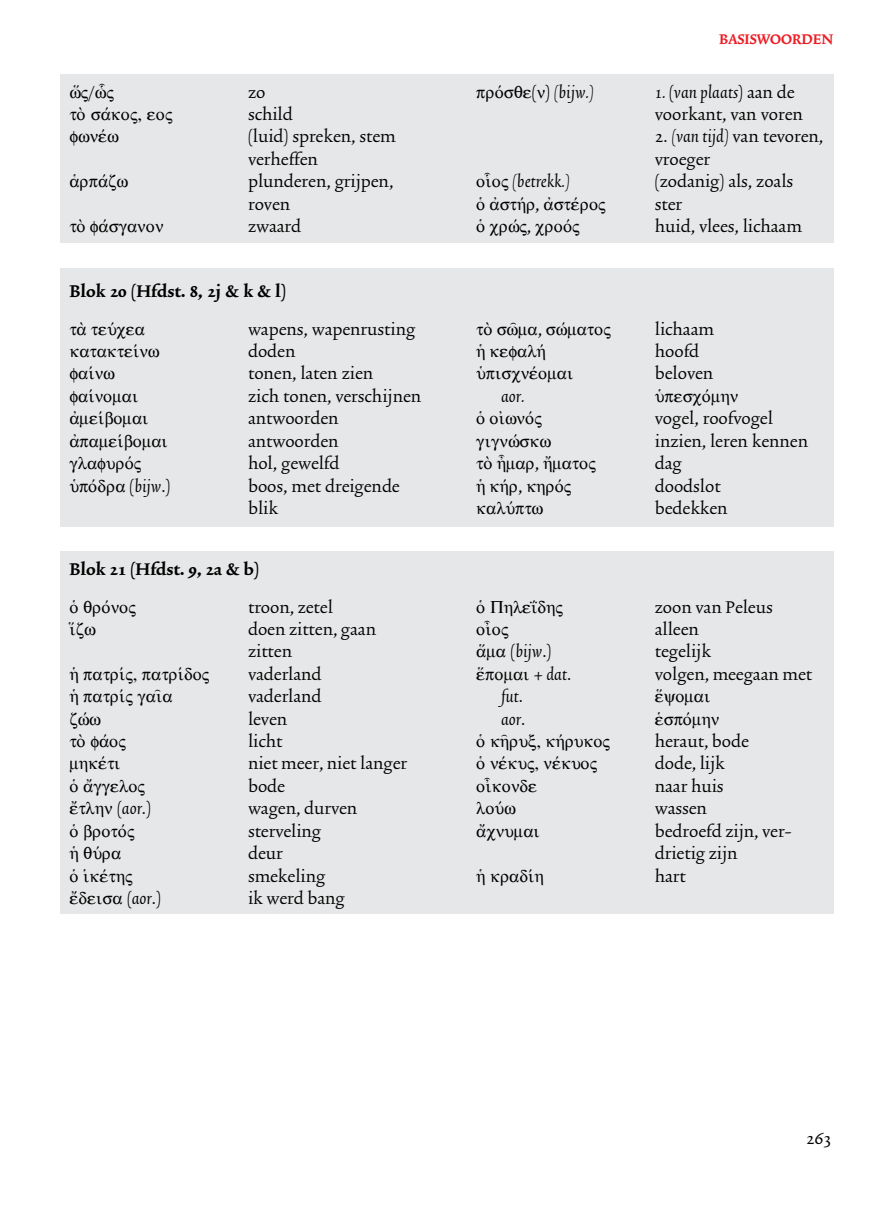
<style>
.page{position:relative;width:893px;height:1216px;background:#fff}
.page>*{position:absolute;margin:0;border:0;box-sizing:border-box;transform-origin:0 0}
.t1{font:19.95px/22.4px "Trinite No 2 Rom Wid";color:#000}
.t2{font:italic 19.95px "Trinite No 2";color:#000}
.t3{font:700 19.95px "Trinite No 2";color:#000}
.t4{font:18.2px "Symbol Greek";color:#000}
.t5{font:700 16.45px "Trinite No 2";color:#ed1d24}
.s1{font-family:"Trinite No 2 Rom Wid";font-style:normal}
.s2{font-family:"Trinite No 2";font-style:italic}
</style>
<div class="page">
<div style="left:60px;top:74px;width:773px;height:169px;background:#e6e7e8"></div>
<div style="left:60px;top:268px;width:773px;height:258px;background:#e6e7e8"></div>
<div style="left:60px;top:551px;width:773px;height:362px;background:#e6e7e8"></div>
<p class="t1" style="left:88px;top:82px;width:8px">/</p>
<p class="t1" style="left:248px;top:82px;width:19px">zo</p>
<p class="t4" style="left:69px;top:104px;width:62px">▼□ ▲❖□</p>
<p class="t1" style="left:248px;top:104px;width:46px">schild</p>
<p class="t1" style="left:248px;top:127px;width:149px">(luid) spreken, stem verheffen</p>
<p class="t1" style="left:248px;top:171px;width:147px">plunderen, grijpen, roven</p>
<p class="t4" style="left:109px;top:216px;width:56px">❖▲ ■□■</p>
<p class="t1" style="left:248px;top:216px;width:55px">zwaard</p>
<p class="t3" style="left:69px;top:282px;width:218px">BLOK 20 (HFDST. 8, 2J &amp; K &amp; L)</p>
<p class="t4" style="left:69px;top:318px;width:54px">▼ ▼◆❖</p>
<p class="t1" style="left:248px;top:319px;width:169px">wapens, wapenrusting</p>
<p class="t4" style="left:90px;top:341px;width:60px">▼▼❖■</p>
<p class="t1" style="left:248px;top:341px;width:49px">doden</p>
<p class="t1" style="left:248px;top:364px;width:127px">tonen, laten zien</p>
<p class="t4" style="left:95px;top:385px;width:19px">❖■□</p>
<p class="t1" style="left:248px;top:386px;width:175px">zich tonen, verschijnen</p>
<p class="t1" style="left:248px;top:408px;width:92px">antwoorden</p>
<p class="t1" style="left:248px;top:431px;width:92px">antwoorden</p>
<p class="t4" style="left:78px;top:453px;width:63px">● ◆□❖</p>
<p class="t1" style="left:248px;top:453px;width:93px">hol, gewelfd</p>
<p class="t4" style="left:69px;top:475px;width:35px">◆ □❖</p>
<p class="t2" style="left:130px;top:477px;width:42px"><span class="s1">(</span>bijw<span class="s1">.)</span></p>
<p class="t1" style="left:248px;top:476px;width:153px">boos, met dreigende blik</p>
<p class="t3" style="left:69px;top:560px;width:191px">BLOK 21 (HFDST. 9, 2A &amp; B)</p>
<p class="t4" style="left:69px;top:596px;width:61px">□ ❑ □❖■□</p>
<p class="t1" style="left:248px;top:597px;width:130px">troon, zetel<br>doen zitten, gaan zitten</p>
<p class="t4" style="left:161px;top:663px;width:42px">▼❖□</p>
<p class="t1" style="left:248px;top:664px;width:75px">vaderland</p>
<p class="t1" style="left:248px;top:686px;width:75px">vaderland</p>
<p class="t1" style="left:248px;top:709px;width:41px">leven</p>
<p class="t1" style="left:248px;top:731px;width:36px">licht</p>
<p class="t1" style="left:248px;top:753px;width:161px">niet meer, niet langer</p>
<p class="t4" style="left:69px;top:775px;width:70px">□ ●□</p>
<p class="t1" style="left:248px;top:776px;width:38px">bode</p>
<p class="t1" style="left:78px;top:798px;width:74px">▼● ■ (<span class="s2">aor</span>.)</p>
<p class="t1" style="left:248px;top:798px;width:111px">wagen, durven</p>
<p class="t4" style="left:69px;top:820px;width:64px">□ □▼□❖</p>
<p class="t1" style="left:248px;top:821px;width:75px">sterveling</p>
<p class="t4" style="left:83px;top:842px;width:25px">❑◆❖</p>
<p class="t1" style="left:248px;top:843px;width:36px">deur</p>
<p class="t4" style="left:69px;top:865px;width:48px">□ ❖▼</p>
<p class="t1" style="left:248px;top:865px;width:79px">smekeling</p>
<p class="t1" style="left:102px;top:888px;width:60px">▲ (<span class="s2">aor</span>.)</p>
<p class="t1" style="left:248px;top:888px;width:98px">ik werd bang</p>
<p class="t5" style="left:719px;top:32px;width:116px">BASISWOORDEN</p>
<p class="t2" style="left:495px;top:83px;width:100px">□❖▲❑ <span class="s1">(</span>■<span class="s1">)</span> (bijw.)</p>
<p class="t2" style="left:655px;top:83px;width:141px">1. <span class="s1">(</span>van plaats<span class="s1">) aan de</span></p>
<p class="t1" style="left:655px;top:104px;width:149px">voorkant, van voren</p>
<p class="t1" style="left:655px;top:127px;width:170px">2. <span class="s2">(van tijd)</span> van tevoren, vroeger</p>
<p class="t2" style="left:476px;top:173px;width:95px">□ □ (betrekk.)</p>
<p class="t1" style="left:655px;top:171px;width:140px">(zodanig) als, zoals</p>
<p class="t1" style="left:476px;top:194px;width:123px">□ ▲▼❖, ▲▼❖□</p>
<p class="t1" style="left:655px;top:194px;width:29px">ster</p>
<p class="t1" style="left:476px;top:216px;width:103px">□ ❖, □□❖</p>
<p class="t1" style="left:655px;top:216px;width:149px">huid, vlees, lichaam</p>
<p class="t4" style="left:476px;top:318px;width:32px">▼□▲</p>
<p class="t1" style="left:538px;top:319px;width:67px">,▲❖ ▼□</p>
<p class="t1" style="left:655px;top:319px;width:61px">lichaam</p>
<p class="t1" style="left:655px;top:341px;width:46px">hoofd</p>
<p class="t4" style="left:476px;top:363px;width:73px">◆ ▲■❖□</p>
<p class="t1" style="left:655px;top:364px;width:60px">beloven</p>
<p class="t2" style="left:501px;top:387px;width:25px">aor.</p>
<p class="t4" style="left:655px;top:385px;width:85px">◆ ▲□❖■</p>
<p class="t4" style="left:476px;top:408px;width:65px">□□ ■□❖</p>
<p class="t1" style="left:655px;top:408px;width:120px">vogel, roofvogel</p>
<p class="t4" style="left:500px;top:430px;width:31px">■ ❖▲</p>
<p class="t1" style="left:655px;top:431px;width:155px">inzien, leren kennen</p>
<p class="t1" style="left:535px;top:453px;width:6px">,</p>
<p class="t1" style="left:655px;top:453px;width:28px">dag</p>
<p class="t1" style="left:509px;top:476px;width:15px">❖,</p>
<p class="t1" style="left:655px;top:476px;width:67px">doodslot</p>
<p class="t4" style="left:496px;top:497px;width:37px">●◆❖ ▼</p>
<p class="t1" style="left:655px;top:498px;width:74px">bedekken</p>
<p class="t1" style="left:655px;top:597px;width:119px">zoon van Peleus</p>
<p class="t1" style="left:655px;top:619px;width:45px">alleen</p>
<p class="t2" style="left:511px;top:642px;width:42px"><span class="s1">(</span>bijw<span class="s1">.)</span></p>
<p class="t1" style="left:655px;top:641px;width:58px">tegelijk</p>
<p class="t2" style="left:494px;top:665px;width:78px">□ <span class="s1">+</span> dat<span class="s1">.</span></p>
<p class="t1" style="left:655px;top:664px;width:159px">volgen, meegaan met</p>
<p class="t2" style="left:501px;top:687px;width:23px">fut<span class="s1">.</span></p>
<p class="t2" style="left:501px;top:710px;width:26px">aor<span class="s1">.</span></p>
<p class="t4" style="left:664px;top:708px;width:57px">▲□❖ ■</p>
<p class="t4" style="left:565px;top:730px;width:39px">❖◆□</p>
<p class="t1" style="left:655px;top:731px;width:96px">heraut, bode</p>
<p class="t4" style="left:476px;top:753px;width:115px">□ ■❖◆ ■❖◆□</p>
<p class="t1" style="left:655px;top:753px;width:71px">dode, lijk</p>
<p class="t4" style="left:476px;top:775px;width:45px">□ □■</p>
<p class="t1" style="left:655px;top:776px;width:70px">naar huis</p>
<p class="t4" style="left:476px;top:798px;width:35px">●□◆❖</p>
<p class="t1" style="left:655px;top:798px;width:54px">wassen</p>
<p class="t1" style="left:655px;top:821px;width:138px">bedroefd zijn, ver&shy;drietig zijn</p>
<p class="t1" style="left:655px;top:865px;width:33px">hart</p>
<p class="t1" style="left:806px;top:1128px;width:27px">263</p>
</div>
